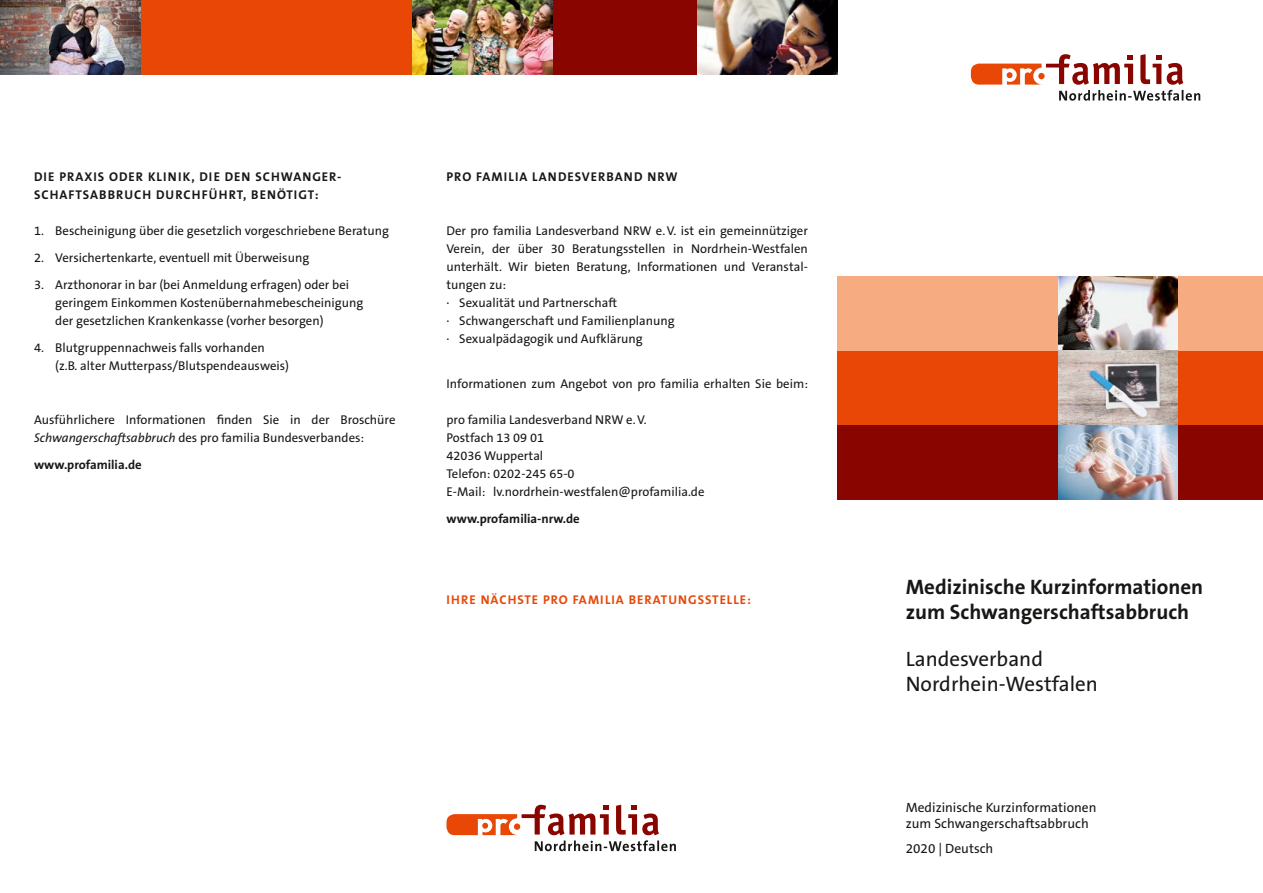
<style>
.page{position:relative;width:1263px;height:893px;background:#fff}
.page>*{position:absolute;margin:0;border:0;box-sizing:border-box;transform-origin:0 0}
.t1{font:700 21px "The Sans B7";color:#181716}
.t2{font:21px "The Sans B5 Plain";color:#181716}
.t3{font:13.5px "The Sans B5 Plain";color:#181716}
.profa_MK_Copy{font:12.75px/18px "The Sans B5 Plain";color:#181716}
.profa_MK_Copy_Einzug{font:12.75px/18px "The Sans B5 Plain";color:#181716}
.profa_MK_Head_Versal{font:700 12.75px/18px "The Sans B7";letter-spacing:.08em;color:#181716}
.profa_MK_Copy-2{font:700 12.75px "The Sans B7";color:#181716}
.profa_MK_Head_Versal-2{font:700 12.75px "The Sans B7";letter-spacing:.08em;color:#e84706}
.s1{font-style:italic}
</style>
<div class="page">
<div style="left:838px;top:276px;width:425px;height:75px;background:#f6ab81"></div>
<div style="left:838px;top:351px;width:425px;height:74px;background:#e84706"></div>
<div style="left:838px;top:425px;width:425px;height:75px;background:#890600"></div>
<img style="left:1059px;top:276px;width:119px;height:224px">
<div style="left:0;top:0;width:838px;height:74px;background:#e84706"></div>
<div style="left:412px;top:0;width:426px;height:74px;background:#890600"></div>
<img style="left:0;top:0;width:140px;height:74px">
<img style="left:412px;top:0;width:141px;height:74px">
<img style="left:697px;top:0;width:141px;height:74px">
<svg style="left:971px;top:54px;width:229px;height:47px"></svg>
<svg style="left:446px;top:805px;width:230px;height:46px"></svg>
<p class="profa_MK_Head_Versal" style="left:34px;top:168px;width:309px">DIE PRAXIS ODER KLINIK, DIE DEN SCHWANGER-<br>SCHAFTSABBRUCH DURCHFÜHRT, BENÖTIGT:</p>
<p class="profa_MK_Copy_Einzug" style="left:34px;top:222px;width:357px">1. Bescheinigung über die gesetzlich vorgeschriebene Beratung</p>
<p class="profa_MK_Copy_Einzug" style="left:34px;top:249px;width:277px">2. Versichertenkarte, eventuell mit Überweisung</p>
<p class="profa_MK_Copy_Einzug" style="left:55px;top:276px;width:309px;text-indent:-21px">3. Arzthonorar in bar (bei Anmeldung erfragen) oder bei geringem Einkommen Kostenübernahmebescheinigung der gesetzlichen Krankenkasse (vorher besorgen)</p>
<p class="profa_MK_Copy_Einzug" style="left:55px;top:339px;width:235px;text-indent:-21px">4. Blutgruppennachweis falls vorhanden (z.B. alter Mutterpass/Blutspendeausweis)</p>
<p class="profa_MK_Copy" style="left:34px;top:411px;width:363px">Ausführlichere Informationen finden Sie in der Broschüre<br><span class="s1">Schwangerschaftsabbruch</span> des pro familia Bundesverbandes:</p>
<p class="profa_MK_Copy-2" style="left:34px;top:458px;width:109px">www.profamilia.de</p>
<p class="profa_MK_Head_Versal" style="left:446px;top:168px;width:233px">PRO FAMILIA LANDESVERBAND NRW</p>
<p class="profa_MK_Copy" style="left:446px;top:222px;width:363px;text-align:justify">Der pro familia Landesverband NRW e. V. ist ein gemeinnütziger Verein, der über 30 Beratungsstellen in Nordrhein-Westfalen unterhält. Wir bieten Beratung, Informationen und Veranstal&shy;tungen zu:</p>
<p class="profa_MK_Copy_Einzug" style="left:446px;top:294px;width:172px">· Sexualität und Partnerschaft</p>
<p class="profa_MK_Copy_Einzug" style="left:446px;top:312px;width:230px">· Schwangerschaft und Familienplanung</p>
<p class="profa_MK_Copy_Einzug" style="left:446px;top:330px;width:198px">· Sexualpädagogik und Aufklärung</p>
<p class="profa_MK_Copy" style="left:446px;top:375px;width:363px">Informationen zum Angebot von pro familia erhalten Sie beim:</p>
<p class="profa_MK_Copy" style="left:446px;top:411px;width:202px">pro familia Landesverband NRW e. V.</p>
<p class="profa_MK_Copy" style="left:446px;top:429px;width:99px">Postfach 13 09 01</p>
<p class="profa_MK_Copy" style="left:446px;top:447px;width:98px">42036 Wuppertal</p>
<p class="profa_MK_Copy" style="left:446px;top:465px;width:130px">Telefon: 0202-245 65-0</p>
<p class="profa_MK_Copy" style="left:446px;top:483px;width:259px">E-Mail: lv.nordrhein-westfalen@profamilia.de</p>
<p class="profa_MK_Copy-2" style="left:446px;top:512px;width:135px">www.profamilia-nrw.de</p>
<p class="profa_MK_Head_Versal-2" style="left:446px;top:593px;width:306px">IHRE NÄCHSTE PRO FAMILIA BERATUNGSSTELLE:</p>
<p class="t1" style="left:906px;top:576px;width:299px">Medizinische Kurzinformationen</p>
<p class="t1" style="left:906px;top:601px;width:285px">zum Schwangerschaftsabbruch</p>
<p class="t2" style="left:906px;top:648px;width:139px">Landesverband</p>
<p class="t2" style="left:906px;top:673px;width:194px">Nordrhein-Westfalen</p>
<p class="t3" style="left:906px;top:801px;width:192px">Medizinische Kurzinformationen</p>
<p class="t3" style="left:906px;top:817px;width:185px">zum Schwangerschaftsabbruch</p>
<p class="t3" style="left:906px;top:841px;width:89px">2020 | Deutsch</p>
</div>
